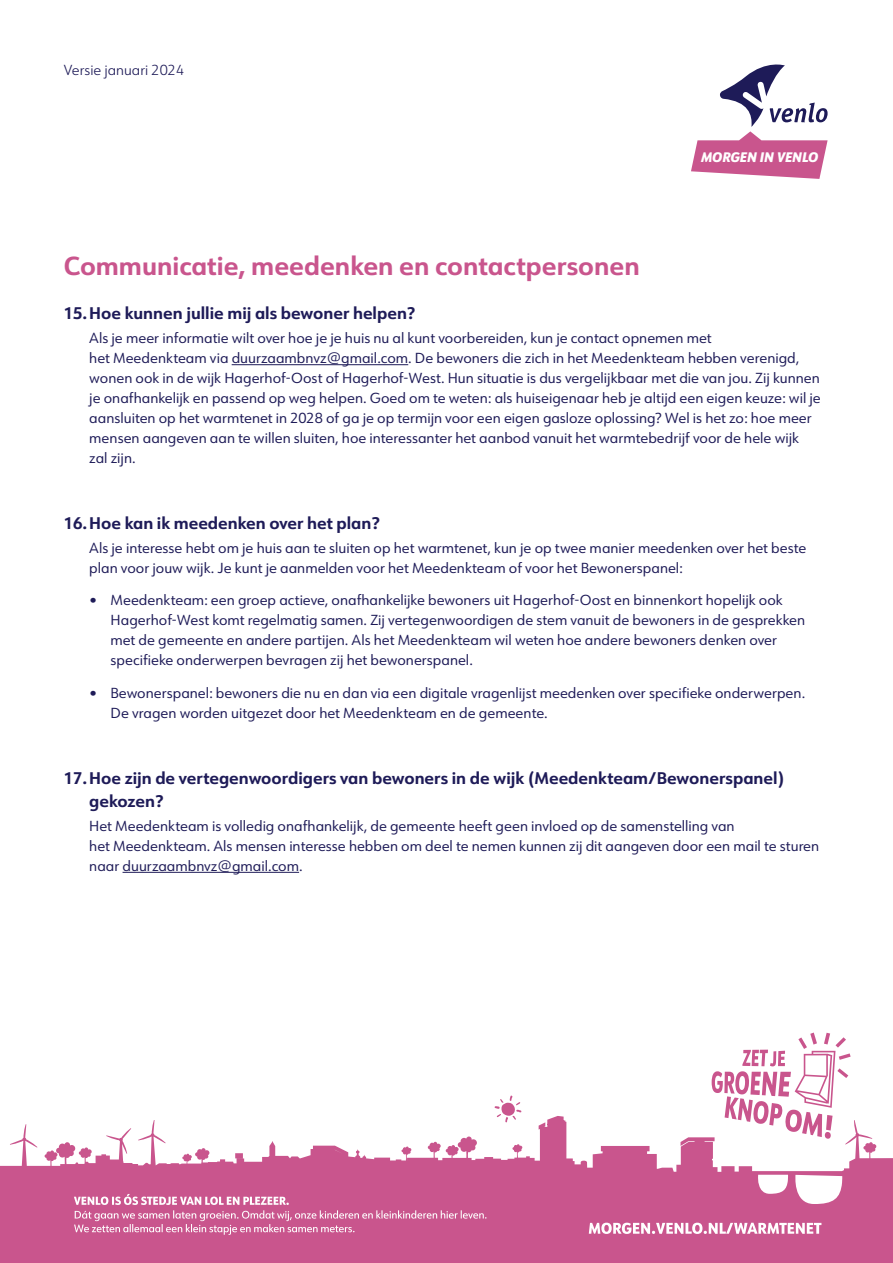
<style>
.page{position:relative;width:893px;height:1263px;background:#fff}
.page>*{position:absolute;margin:0;border:0;box-sizing:border-box;transform-origin:0 0}
.t1{font:700 25.5px "URW Form";color:#c9558d}
.t2{font:700 16.5px/23.1px "URW Form";color:#1e1b58}
.t3{font:14.25px/20px "URW Form";color:#1e1b58}
.t4{font:300 14.25px "URW Form";color:#1e1b58}
.t5{font:italic 800 13.5px "URW Form Semi Cond";color:#fff}
</style>
<div class="page">
<svg style="left:0;top:1095px;width:893px;height:168px;fill:#c9558d"></svg>
<svg style="left:589px;top:1223px;width:232px;height:11px"></svg>
<svg style="left:712px;top:1032px;width:139px;height:107px"></svg>
<svg style="left:74px;top:1194px;width:412px;height:41px;background:#d06c9c"></svg>
<svg style="left:691px;top:65px;width:137px;height:114px"></svg>
<hr style="left:232px;top:364px;width:176px;height:1px;background:#1e1b58">
<hr style="left:123px;top:872px;width:176px;height:1px;background:#1e1b58">
<p class="t4" style="left:64px;top:60px;width:122px">Versie januari 2024</p>
<p class="t5" style="left:701px;top:147px;width:119px">MORGEN IN VENLO</p>
<h1 class="t1" style="left:64px;top:248px;width:578px">Communicatie, meedenken en contactpersonen</h1>
<p class="t2" style="left:64px;top:301px;width:353px">15.Hoe kunnen jullie mij als bewoner helpen?</p>
<p class="t3" style="left:89px;top:328px;width:733px">Als je meer informatie wilt over hoe je je huis nu al kunt voorbereiden, kun je contact opnemen met<br>het Meedenkteam via duurzaambnvz@gmail.com. De bewoners die zich in het Meedenkteam hebben verenigd, wonen ook in de wijk Hagerhof-Oost of Hagerhof-West. Hun situatie is dus vergelijkbaar met die van jou. Zij kunnen je onafhankelijk en passend op weg helpen. Goed om te weten: als huiseigenaar heb je altijd een eigen keuze: wil je aansluiten op het warmtenet in 2028 of ga je op termijn voor een eigen gasloze oplossing? Wel is het zo: hoe meer mensen aangeven aan te willen sluiten, hoe interessanter het aanbod vanuit het warmtebedrijf voor de hele wijk zal zijn.</p>
<p class="t2" style="left:64px;top:510px;width:317px">16.Hoe kan ik meedenken over het plan?</p>
<p class="t3" style="left:89px;top:537px;width:718px">Als je interesse hebt om je huis aan te sluiten op het warmtenet, kun je op twee manier meedenken over het beste plan voor jouw wijk. Je kunt je aanmelden voor het Meedenkteam of voor het Bewonerspanel:</p>
<p class="t3" style="left:111px;top:590px;width:696px;text-indent:-21px">• Meedenkteam: een groep actieve, onafhankelijke bewoners uit Hagerhof-Oost en binnenkort hopelijk ook Hagerhof-West komt regelmatig samen. Zij vertegenwoordigen de stem vanuit de bewoners in de gesprekken met de gemeente en andere partijen. Als het Meedenkteam wil weten hoe andere bewoners denken over specifieke onderwerpen bevragen zij het bewonerspanel.</p>
<p class="t3" style="left:111px;top:682px;width:696px;text-indent:-21px">• Bewonerspanel: bewoners die nu en dan via een digitale vragenlijst meedenken over specifieke onderwerpen.<br>De vragen worden uitgezet door het Meedenkteam en de gemeente.</p>
<p class="t2" style="left:89px;top:765px;width:697px;text-indent:-26px">17.Hoe zijn de vertegenwoordigers van bewoners in de wijk (Meedenkteam/Bewonerspanel) gekozen?</p>
<p class="t3" style="left:89px;top:815px;width:731px">Het Meedenkteam is volledig onafhankelijk, de gemeente heeft geen invloed op de samenstelling van<br>het Meedenkteam. Als mensen interesse hebben om deel te nemen kunnen zij dit aangeven door een mail te sturen naar duurzaambnvz@gmail.com.</p>
</div>
